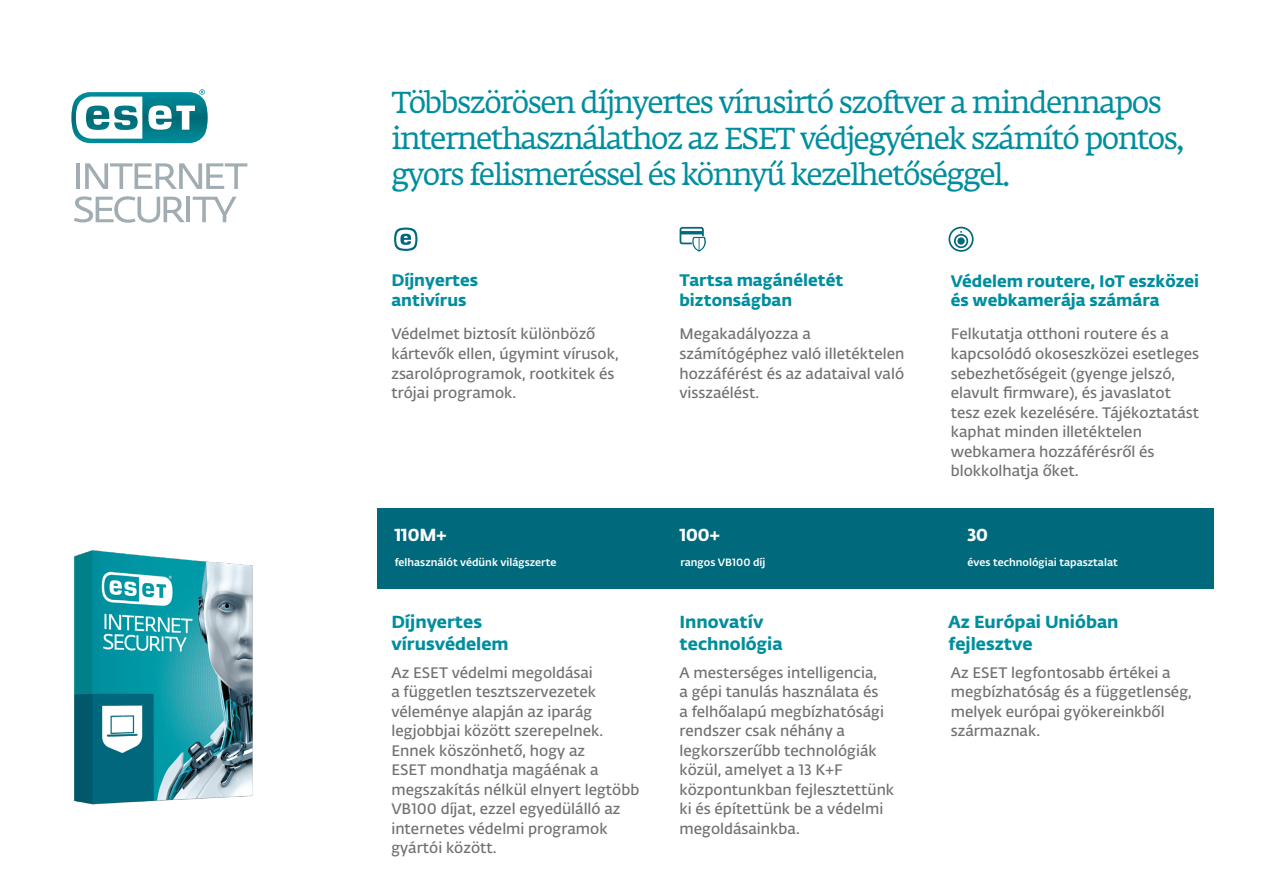
<style>
.page{position:relative;width:1263px;height:893px;background:#fff}
.page>*{position:absolute;margin:0;border:0;box-sizing:border-box;transform-origin:0 0}
.t1{font:30px/36px "Fedra Serif A Std Book LF";letter-spacing:-.05em;color:#008e9e}
.t2{font:17.25px/21.8px "Fedra Sans Alt Pro Bold LF";color:#008e9e}
.t3{font:17.25px "Fedra Sans Alt Pro Bold LF";color:#fff}
.t4{font:16.5px/19.8px "Fedra Sans Alt Pro Bold LF";color:#008e9e}
.t5{font:15px/19.5px "Fedra Sans Alt Pro Demi LF";color:#6f7070}
.t6{font:10.5px "Fedra Sans Alt Pro Med LF";color:#fff}
</style>
<div class="page">
<svg style="left:74px;top:196px;width:111px;height:27px"></svg>
<hr style="left:186px;top:197px;width:4px;height:25px;background:#a1adb2">
<svg style="left:193px;top:197px;width:44px;height:25px"></svg>
<hr style="left:77px;top:163px;width:3px;height:26px;background:#a1adb2">
<svg style="left:85px;top:163px;width:162px;height:26px"></svg>
<svg style="left:71px;top:89px;width:137px;height:54px"></svg>
<img style="left:74px;top:550px;width:179px;height:255px">
<svg style="left:394px;top:228px;width:23px;height:23px"></svg>
<svg style="left:680px;top:227px;width:26px;height:25px"></svg>
<svg style="left:948px;top:227px;width:26px;height:25px"></svg>
<div style="left:957px;top:237px;width:8px;height:8px;background:#00697c;border-radius:50%"></div>
<div style="left:377px;top:508px;width:836px;height:81px;background:#00697c"></div>
<h1 class="t1" style="left:391px;top:87px;width:794px">Többszörösen díjnyertes vírusirtó szoftver a mindennapos internethasználathoz az ESET védjegyének számító pontos, gyors felismeréssel és könnyű kezelhetőséggel.</h1>
<p class="t4" style="left:391px;top:269px;width:88px">Díjnyertes antivírus</p>
<p class="t4" style="left:679px;top:269px;width:165px">Tartsa magánéletét biztonságban</p>
<p class="t4" style="left:951px;top:270px;width:250px">Védelem routere, IoT eszközei és webkamerája számára</p>
<p class="t5" style="left:391px;top:324px;width:229px">Védelmet biztosít különböző kártevők ellen, úgymint vírusok, zsarolóprogramok, rootkitek és trójai programok.</p>
<p class="t5" style="left:679px;top:324px;width:226px">Megakadályozza a számítógéphez való illetéktelen hozzáférést és az adataival való visszaélést.</p>
<p class="t5" style="left:951px;top:324px;width:250px">Felkutatja otthoni routere és a kapcsolódó okoseszközei esetleges sebezhetőségeit (gyenge jelszó, elavult firmware), és javaslatot tesz ezek kezelésére. Tájékoztatást kaphat minden illetéktelen webkamera hozzáférésről és blokkolhatja őket.</p>
<p class="t3" style="left:395px;top:521px;width:53px">110M+</p>
<p class="t3" style="left:680px;top:521px;width:42px">100+</p>
<p class="t3" style="left:967px;top:521px;width:22px">30</p>
<p class="t6" style="left:395px;top:554px;width:163px">felhasználót védünk világszerte</p>
<p class="t6" style="left:680px;top:554px;width:87px">rangos VB100 díj</p>
<p class="t6" style="left:968px;top:554px;width:152px">éves technológiai tapasztalat</p>
<p class="t2" style="left:391px;top:610px;width:119px">Díjnyertes vírusvédelem</p>
<p class="t2" style="left:679px;top:610px;width:105px">Innovatív technológia</p>
<p class="t2" style="left:948px;top:610px;width:172px">Az Európai Unióban fejlesztve</p>
<p class="t5" style="left:391px;top:662px;width:250px">Az ESET védelmi megoldásai<br>a független tesztszervezetek véleménye alapján az iparág legjobbjai között szerepelnek.<br>Ennek köszönhető, hogy az<br>ESET mondhatja magáénak a megszakítás nélkül elnyert legtöbb<br>VB100 díjat, ezzel egyedülálló az internetes védelmi programok gyártói között.</p>
<p class="t5" style="left:679px;top:662px;width:216px">A mesterséges intelligencia,<br>a gépi tanulás használata és<br>a felhőalapú megbízhatósági rendszer csak néhány a legkorszerűbb technológiák közül, amelyet a 13 K+F központunkban fejlesztettünk ki és építettünk be a védelmi megoldásainkba.</p>
<p class="t5" style="left:951px;top:662px;width:242px">Az ESET legfontosabb értékei a megbízhatóság és a függetlenség, melyek európai gyökereinkből származnak.</p>
</div>
